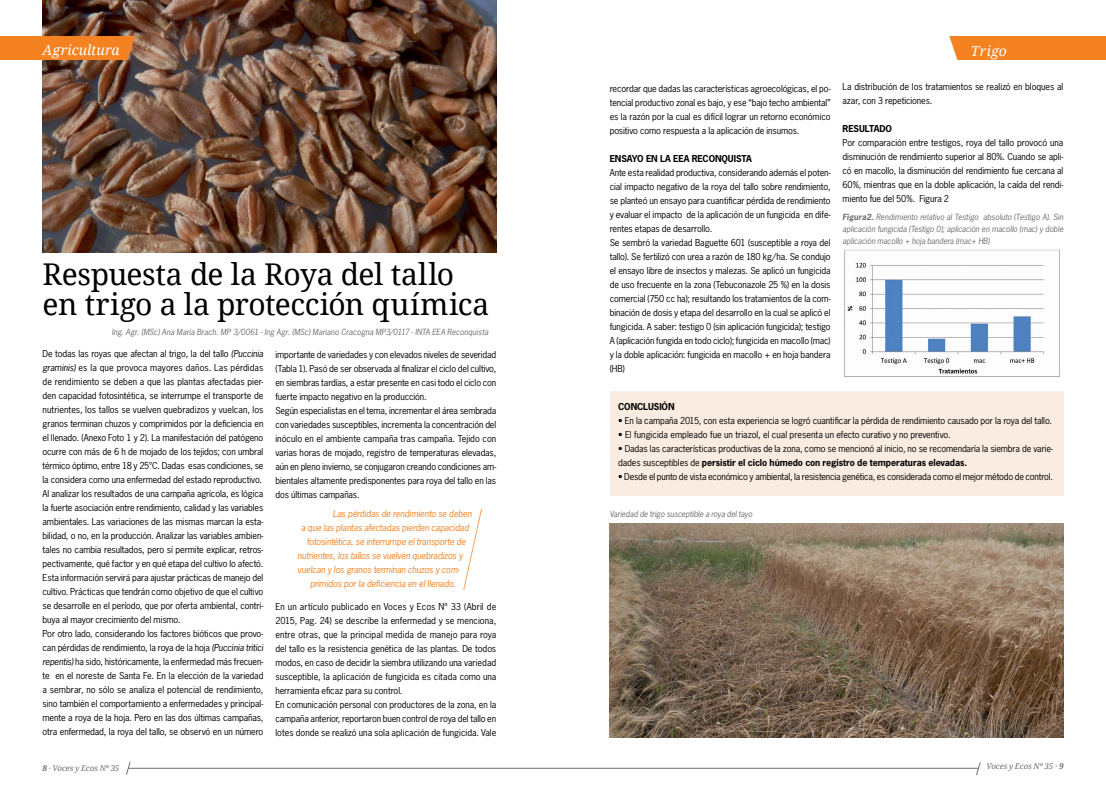
<style>
.page{position:relative;width:1106px;height:794px;background:#fff}
.page>*{position:absolute;margin:0;border:0;box-sizing:border-box;transform-origin:0 0}
.t1{font:30px/30px "Droid Serif";letter-spacing:-.015em;color:#000}
.t2{font:italic 14px "Droid Serif";letter-spacing:.01em;color:#fff}
.t3{font:9px/14px "News Gothic Std";letter-spacing:-.01em;color:#000}
.t4{font:italic 9px "News Gothic Std";letter-spacing:-.015em;color:#f58220}
.t5{font:700 9px "News Gothic Std";letter-spacing:-.015em;color:#000}
.t6{font:italic 8px/12px "News Gothic Std";letter-spacing:-.005em;color:#6d6e71;text-align:justify}
.t7{font:italic 8px "Droid Serif";letter-spacing:-.01em;color:#6d6e71}
.s1{font-style:italic}
.s2{font-weight:700}
</style>
<div class="page">
<hr style="left:128px;top:768px;width:850px;height:1px;background:#6d6e71">
<svg style="left:126px;top:762px;width:5px;height:13px"></svg>
<svg style="left:975px;top:762px;width:6px;height:13px"></svg>
<img style="left:43px;top:0;width:453px;height:252px">
<div style="left:0;top:36px;width:135px;height:24px;background:#f58220"></div>
<div style="left:949px;top:36px;width:157px;height:24px;background:#f58220"></div>
<img style="left:844px;top:249px;width:216px;height:128px">
<svg style="left:463px;top:508px;width:19px;height:82px"></svg>
<img style="left:609px;top:523px;width:454px;height:214px">
<div style="left:609px;top:390px;width:454px;height:105px;background:#faece0"></div>
<h2 class="t2" style="left:43px;top:41px;width:78px">Agricultura</h2>
<h2 class="t2" style="left:970px;top:43px;width:37px">Trigo</h2>
<h1 class="t1" style="left:43px;top:259px;width:448px">Respuesta de la Roya del tallo en trigo a la protección química</h1>
<p class="t3" style="left:43px;top:347px;width:222px">De todas las royas que afectan al trigo, la del tallo <span class="s1">(Puccinia graminis)</span> es la que provoca mayores daños. Las pérdidas de rendimiento se deben a que las plantas afectadas pier&shy;den capacidad fotosintética, se interrumpe el transporte de nutrientes, los tallos se vuelven quebradizos y vuelcan, los granos terminan chuzos y comprimidos por la deficiencia en el llenado. (Anexo Foto 1 y 2). La manifestación del patógeno ocurre con más de 6 h de mojado de los tejidos; con umbral térmico óptimo, entre 18 y 25°C. Dadas esas condiciones, se la considera como una enfermedad del estado reproductivo.<br>Al analizar los resultados de una campaña agrícola, es lógica la fuerte asociación entre rendimiento, calidad y las variables ambientales. Las variaciones de las mismas marcan la esta&shy;bilidad, o no, en la producción. Analizar las variables ambien&shy;tales no cambia resultados, pero sí permite explicar, retros&shy;pectivamente, qué factor y en qué etapa del cultivo lo afectó.<br>Esta información servirá para ajustar prácticas de manejo del cultivo. Prácticas que tendrán como objetivo de que el cultivo se desarrolle en el período, que por oferta ambiental, contri&shy;buya al mayor crecimiento del mismo.<br>Por otro lado, considerando los factores bióticos que provo&shy;can pérdidas de rendimiento, la roya de la hoja <span class="s1">(Puccinia tritici repentis)</span> ha sido, históricamente, la enfermedad más frecuen&shy;te en el noreste de Santa Fe. En la elección de la variedad a sembrar, no sólo se analiza el potencial de rendimiento, sino también el comportamiento a enfermedades y principal&shy;mente a roya de la hoja. Pero en las dos últimas campañas, otra enfermedad, la roya del tallo, se observó en un número</p>
<p class="t3" style="left:275px;top:347px;width:222px">importante de variedades y con elevados niveles de severidad (Tabla 1). Pasó de ser observada al finalizar el ciclo del cultivo, en siembras tardías, a estar presente en casi todo el ciclo con fuerte impacto negativo en la producción.<br>Según especialistas en el tema, incrementar el área sembrada con variedades susceptibles, incrementa la concentración del inóculo en el ambiente campaña tras campaña. Tejido con varias horas de mojado, registro de temperaturas elevadas, aún en pleno invierno, se conjugaron creando condiciones am&shy;bientales altamente predisponentes para roya del tallo en las dos últimas campañas.</p>
<p class="t6" style="left:112px;top:326px;width:378px">Ing. Agr. (MSc) Ana María Brach. MP 3/0061 - Ing Agr. (MSc) Mariano Cracogna MP3/0117 - INTA EEA Reconquista</p>
<p class="t4" style="left:333px;top:507px;width:140px">Las pérdidas de rendimiento se deben</p>
<p class="t4" style="left:301px;top:521px;width:169px">a que las plantas afectadas pierden capacidad</p>
<p class="t4" style="left:307px;top:535px;width:160px">fotosintética, se interrumpe el transporte de</p>
<p class="t4" style="left:297px;top:549px;width:167px">nutrientes, los tallos se vuelven quebradizos y</p>
<p class="t4" style="left:297px;top:563px;width:164px">vuelcan y los granos terminan chuzos y com-</p>
<p class="t4" style="left:310px;top:577px;width:147px">primidos por la deficiencia en el llenado.</p>
<p class="t3" style="left:275px;top:599px;width:222px">En un artículo publicado en Voces y Ecos Nº 33 (Abril de 2015, Pag. 24) se describe la enfermedad y se menciona, entre otras, que la principal medida de manejo para roya del tallo es la resistencia genética de las plantas. De todos modos, en caso de decidir la siembra utilizando una variedad susceptible, la aplicación de fungicida es citada como una herramienta eficaz para su control.<br>En comunicación personal con productores de la zona, en la campaña anterior, reportaron buen control de roya del tallo en lotes donde se realizó una sola aplicación de fungicida. Vale</p>
<p class="t3" style="left:609px;top:81px;width:222px;text-align:justify">recordar que dadas las características agroecológicas, el po&shy;tencial productivo zonal es bajo, y ese “bajo techo ambiental” es la razón por la cual es difícil lograr un retorno económico positivo como respuesta a la aplicación de insumos.</p>
<p class="t5" style="left:609px;top:152px;width:144px">ENSAYO EN LA EEA RECONQUISTA</p>
<p class="t3" style="left:609px;top:165px;width:222px">Ante esta realidad productiva, considerando además el poten&shy;cial impacto negativo de la roya del tallo sobre rendimiento, se planteó un ensayo para cuantificar pérdida de rendimiento y evaluar el impacto de la aplicación de un fungicida en dife&shy;rentes etapas de desarrollo.<br>Se sembró la variedad Baguette 601 (susceptible a roya del tallo). Se fertilizó con urea a razón de 180 kg/ha. Se condujo el ensayo libre de insectos y malezas. Se aplicó un fungicida de uso frecuente en la zona (Tebuconazole 25 %) en la dosis comercial (750 cc ha); resultando los tratamientos de la com&shy;binación de dosis y etapa del desarrollo en la cual se aplicó el fungicida. A saber: testigo 0 (sin aplicación fungicida); testigo A (aplicación fungida en todo ciclo); fungicida en macollo (mac) y la doble aplicación: fungicida en macollo + en hoja bandera (HB)</p>
<p class="t3" style="left:842px;top:79px;width:222px">La distribución de los tratamientos se realizó en bloques al azar, con 3 repeticiones.</p>
<p class="t5" style="left:842px;top:123px;width:51px">RESULTADO</p>
<p class="t3" style="left:842px;top:135px;width:222px;text-align:justify">Por comparación entre testigos, roya del tallo provocó una disminución de rendimiento superior al 80%. Cuando se apli&shy;có en macollo, la disminución del rendimiento fue cercana al 60%, mientras que en la doble aplicación, la caída del rendi&shy;miento fue del 50%. Figura 2</p>
<p class="t6" style="left:842px;top:211px;width:222px"><span class="s2">Figura2.</span> Rendimiento relativo al Testigo absoluto (Testigo A). Sin aplicación fungicida (Testigo 0); aplicación en macollo (mac) y doble aplicación macollo + hoja bandera (mac+ HB)</p>
<p class="t5" style="left:618px;top:401px;width:58px">CONCLUSIÓN</p>
<p class="t3" style="left:618px;top:414px;width:435px">• En la campaña 2015, con esta experiencia se logró cuantificar la pérdida de rendimiento causado por la roya del tallo.</p>
<p class="t3" style="left:618px;top:428px;width:334px">• El fungicida empleado fue un triazol, el cual presenta un efecto curativo y no preventivo.</p>
<p class="t3" style="left:618px;top:442px;width:436px">• Dadas las características productivas de la zona, como se mencionó al inicio, no se recomendaría la siembra de varie&shy;dades susceptibles de <span class="s2">persistir el ciclo húmedo con registro de temperaturas elevadas.</span></p>
<p class="t3" style="left:618px;top:470px;width:436px">• Desde el punto de vista económico y ambiental, la resistencia genética, es considerada como el mejor método de control.</p>
<p class="t6" style="left:609px;top:508px;width:144px">Variedad de trigo susceptible a roya del tayo</p>
<p class="t7" style="left:43px;top:763px;width:78px"><span class="s2">8</span> · Voces y Ecos Nº 35</p>
<p class="t7" style="left:986px;top:761px;width:78px">Voces y Ecos Nº 35 · <span class="s2">9</span></p>
</div>
